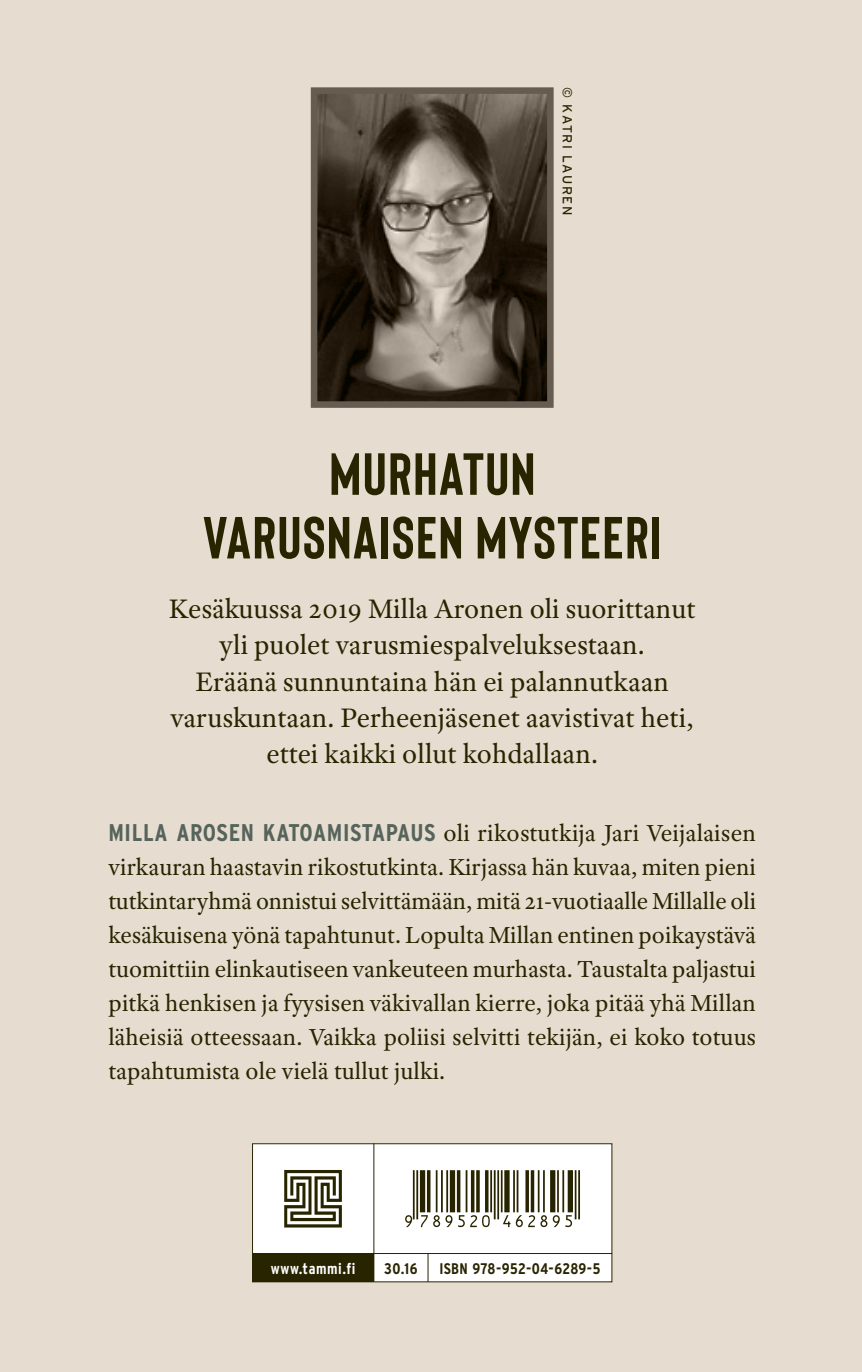
<style>
.page{position:relative;width:862px;height:1372px;background:#fff}
.page>*{position:absolute;margin:0;border:0;box-sizing:border-box;transform-origin:0 0}
.t1{font:700 59.18px/63.7px "Bison";letter-spacing:.025em;color:#292400;text-align:center}
.t2{font:56.25px "Viisas EAN Matala";color:#292400}
.t3{font:28.57px/36.2px "Adobe Text Pro";color:#292400;text-align:center}
.t4{font:24.75px/34px "Adobe Text Pro";color:#292400;text-align:justify}
.t5{font:700 15.3px "Interstate Condensed";letter-spacing:.015em;color:#292400}
.t6{font:700 15.3px "Interstate Condensed";letter-spacing:.035em;color:#fff}
.t7{font:13.28px "Interstate";letter-spacing:.11em;color:#292400}
.s1{font-family:"Interstate Condensed";font-weight:700;font-size:24.07px;color:#56645c}
</style>
<div class="page">
<div style="left:0;top:0;width:861px;height:1371px;background:#e6ddd0"></div>
<div style="left:252px;top:1143px;width:359px;height:138px;background:#fff"></div>
<hr style="left:373px;top:1143px;width:1px;height:138px;background:#292400">
<hr style="left:252px;top:1252px;width:359px;height:1px;background:#292400">
<svg style="left:427px;top:1253px;width:1px;height:28px"></svg>
<div style="left:252px;top:1253px;width:121px;height:28px;background:#292400"></div>
<svg style="left:284px;top:1170px;width:58px;height:57px"></svg>
<svg style="left:310px;top:87px;width:244px;height:321px;background:#584f42"></svg>
<p class="t7" style="left:574px;top:87px;width:129px;rotate:90deg">© KATRI LAUREN</p>
<h1 class="t1" style="left:203px;top:442px;width:459px">MURHATUN<br>VARUSNAISEN MYSTEERI</h1>
<p class="t3" style="left:168px;top:590px;width:528px">Kesäkuussa 2019 Milla Aronen oli suorittanut yli puolet varusmiespalveluksestaan.<br>Eräänä sunnuntaina hän ei palannutkaan varuskuntaan. Perheenjäsenet aavistivat heti, ettei kaikki ollut kohdallaan.</p>
<p class="t4" style="left:108px;top:815px;width:649px"><span class="s1">MILLA AROSEN KATOAMISTAPAUS</span> oli rikostutkija Jari Veijalaisen virkauran haastavin rikostutkinta. Kirjassa hän kuvaa, miten pieni tutkintaryhmä onnistui selvittämään, mitä 21-vuotiaalle Millalle oli kesäkuisena yönä tapahtunut. Lopulta Millan entinen poikaystävä tuomittiin elinkautiseen vankeuteen murhasta. Taustalta paljastui pitkä henkisen ja fyysisen väkivallan kierre, joka pitää yhä Millan läheisiä otteessaan. Vaikka poliisi selvitti tekijän, ei koko totuus tapahtumista ole vielä tullut julki.</p>
<h2 class="t2" style="left:400px;top:1169px;width:181px">*9789520462895*</h2>
<p class="t6" style="left:271px;top:1259px;width:86px">www.tammi.fi</p>
<p class="t5" style="left:384px;top:1259px;width:35px">30.16</p>
<p class="t5" style="left:439px;top:1259px;width:162px">ISBN 978-952-04-6289-5</p>
</div>
